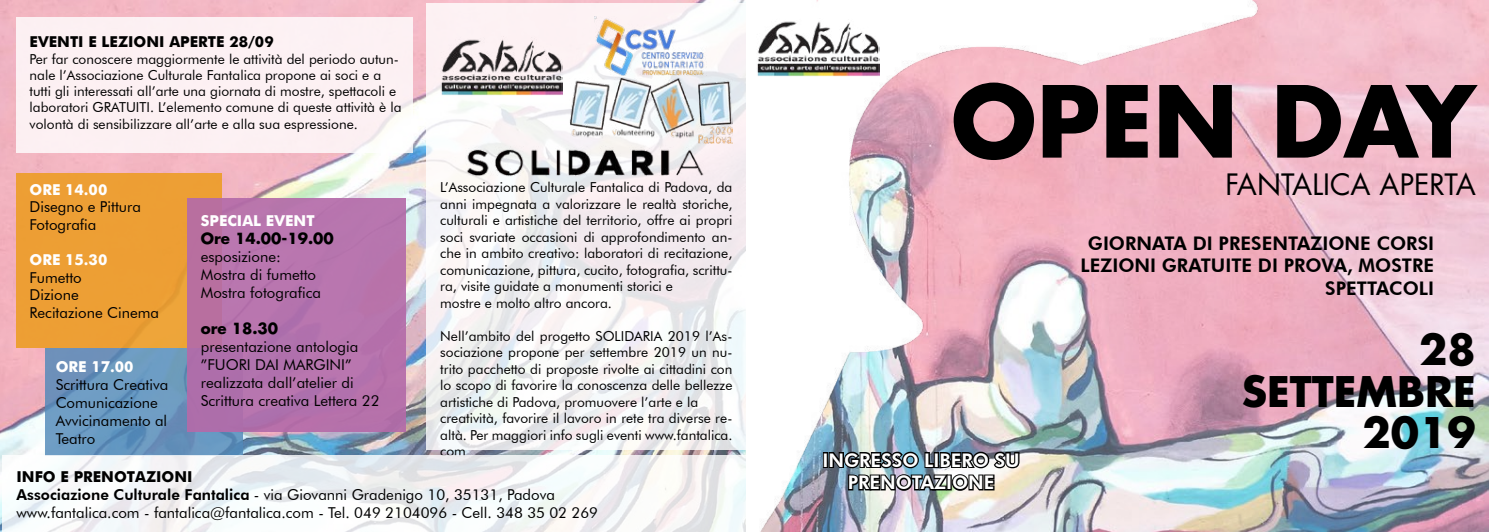
<style>
.page{position:relative;width:1489px;height:532px;background:#fff}
.page>*{position:absolute;margin:0;border:0;box-sizing:border-box;transform-origin:0 0}
.t1{font:700 96.25px "Futura LT";color:#000}
.t2{font:700 41.25px/41.2px "Futura LT";color:#000;text-align:right}
.t3{font:28.75px "Futura LT";color:#000}
.t4{font:800 18.75px/22.5px "Futura BT";color:#000;text-align:right}
.t5{font:800 18.75px/22.5px "Futura BT";color:#fff;text-align:center}
.t6{font:15px/18px "Futura BT";color:#000}
.t7{font:700 15px "Futura";color:#000}
.t8{font:700 15px "Futura";color:#fff}
.t9{font:700 15px "Futura LT";color:#000}
.t10{font:13.75px/16.5px "Futura BT";color:#000}
.s1{font-weight:800}
</style>
<div class="page">
<img style="left:0;top:0;width:1488px;height:531px">
<img style="left:746px;top:0;width:735px;height:531px">
<div style="left:17px;top:17px;width:396px;height:135px;background:#fcf0f3"></div>
<svg style="left:426px;top:4px;width:320px;height:446px;fill:#f5f1f3"></svg>
<img style="left:440px;top:37px;width:122px;height:58px">
<svg style="left:45px;top:348px;width:197px;height:107px;background:#6996be"></svg>
<div style="left:17px;top:173px;width:205px;height:174px;background:#ed9f34"></div>
<div style="left:188px;top:198px;width:218px;height:234px;background:linear-gradient(to right,#b471a9,#b774af)"></div>
<svg style="left:2px;top:455px;width:743px;height:76px;fill:#f5f7f7"></svg>
<img style="left:756px;top:19px;width:123px;height:58px">
<div style="left:822px;top:452px;width:6px;height:15px;border:2px solid #000"></div>
<img style="left:826px;top:433px;width:195px;height:75px">
<img style="left:569px;top:78px;width:163px;height:65px">
<img style="left:595px;top:17px;width:111px;height:58px">
<img style="left:466px;top:145px;width:241px;height:34px">
<p class="t7" style="left:30px;top:31px;width:246px">EVENTI E LEZIONI APERTE 28/09</p>
<p class="t10" style="left:30px;top:51px;width:373px">Per far conoscere maggiormente le attività del periodo autun&shy;nale l’Associazione Culturale Fantalica propone ai soci e a tutti gli interessati all’arte una giornata di mostre, spettacoli e laboratori GRATUITI. L’elemento comune di queste attività è la volontà di sensibilizzare all’arte e alla sua espressione.</p>
<p class="t8" style="left:30px;top:178px;width:79px">ORE 14.00</p>
<p class="t6" style="left:30px;top:198px;width:113px;line-height:17.5px">Disegno e Pittura<br>Fotografia</p>
<p class="t8" style="left:30px;top:248px;width:79px">ORE 15.30</p>
<p class="t6" style="left:30px;top:268px;width:131px;line-height:17.5px">Fumetto<br>Dizione<br>Recitazione Cinema</p>
<p class="t8" style="left:56px;top:356px;width:79px">ORE 17.00</p>
<p class="t6" style="left:56px;top:375px;width:114px">Scrittura Creativa<br>Comunicazione<br>Avvicinamento al<br>Teatro</p>
<p class="t8" style="left:201px;top:209px;width:115px">SPECIAL EVENT</p>
<p class="t9" style="left:201px;top:228px;width:134px">Ore 14.00-19.00</p>
<p class="t6" style="left:201px;top:247px;width:122px">esposizione:<br>Mostra di fumetto<br>Mostra fotografica</p>
<p class="t9" style="left:201px;top:318px;width:79px">ore 18.30</p>
<p class="t6" style="left:201px;top:337px;width:180px">presentazione antologia ”FUORI DAI MARGINI” realizzata dall’atelier di<br>Scrittura creativa Lettera 22</p>
<p class="t10" style="left:440px;top:179px;width:294px">L’Associazione Culturale Fantalica di Padova, da anni impegnata a valorizzare le realtà storiche, culturali e artistiche del territorio, offre ai propri soci svariate occasioni di approfondimento an&shy;che in ambito creativo: laboratori di recitazione, comunicazione, pittura, cucito, fotografia, scrittu&shy;ra, visite guidate a monumenti storici e<br>mostre e molto altro ancora.</p>
<p class="t10" style="left:440px;top:327px;width:294px">Nell’ambito del progetto SOLIDARIA 2019 l’As&shy;sociazione propone per settembre 2019 un nu&shy;trito pacchetto di proposte rivolte ai cittadini con lo scopo di favorire la conoscenza delle bellezze artistiche di Padova, promuovere l’arte e la creatività, favorire il lavoro in rete tra diverse re&shy;altà. Per maggiori info sugli eventi www.fantalica. com</p>
<p class="t7" style="left:17px;top:466px;width:177px">INFO E PRENOTAZIONI</p>
<p class="t6" style="left:17px;top:485px;width:583px"><span class="s1">Associazione Culturale Fantalica</span> - via Giovanni Gradenigo 10, 35131, Padova www.fantalica.com - fantalica@fantalica.com - Tel. 049 2104096 - Cell. 348 35 02 269</p>
<h1 class="t1" style="left:951px;top:57px;width:526px">OPEN DAY</h1>
<h3 class="t3" style="left:1225px;top:166px;width:252px">FANTALICA APERTA</h3>
<h3 class="t5" style="left:822px;top:448px;width:199px">INGRESSO LIBERO SU<br>PRENOTAZIONE</h3>
<h3 class="t4" style="left:1080px;top:231px;width:355px">GIORNATA DI PRESENTAZIONE CORSI<br>LEZIONI GRATUITE DI PROVA, MOSTRE<br>SPETTACOLI</h3>
<h2 class="t2" style="left:1241px;top:328px;width:235px">28<br>SETTEMBRE<br>2019</h2>
</div>
